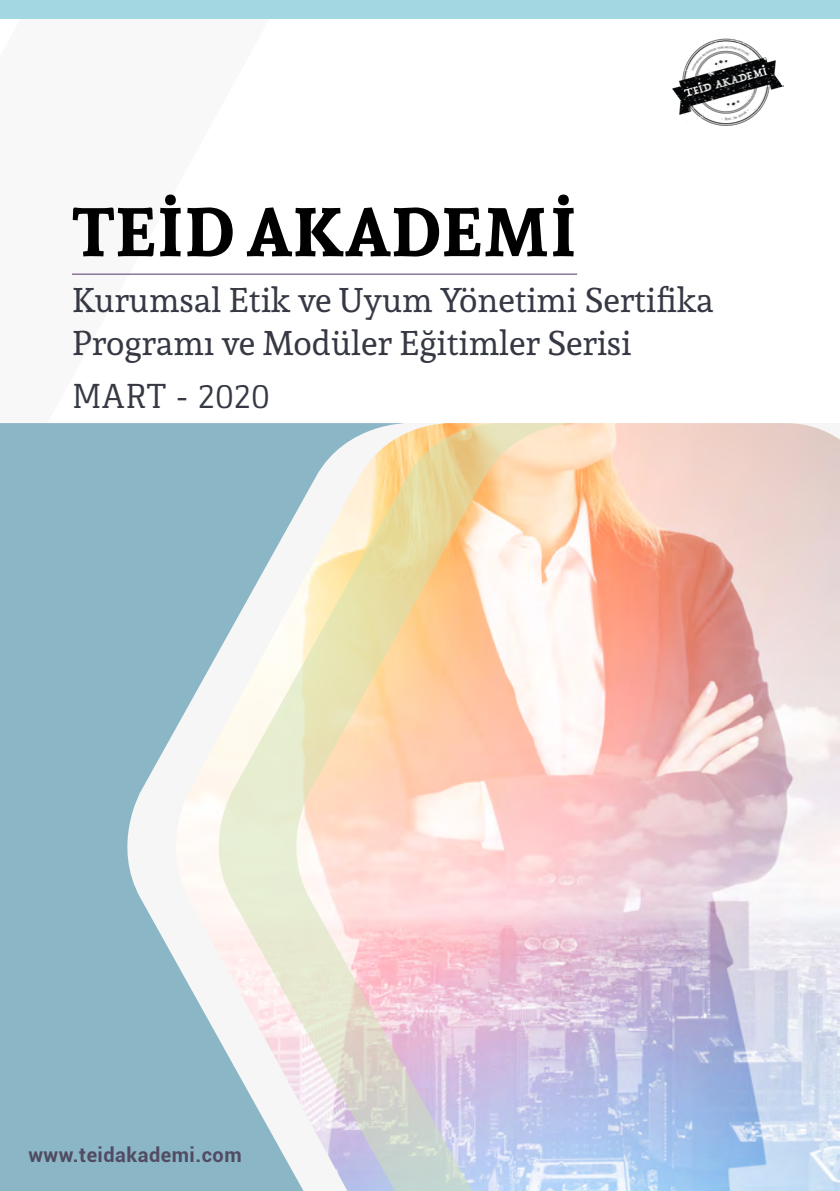
<style>
.page{position:relative;width:840px;height:1191px;background:#fff}
.page>*{position:absolute;margin:0;border:0;box-sizing:border-box;transform-origin:0 0}
.t1{font:700 68px "Andada";color:#000}
.t2{font:36px "Gaspar";color:#363944}
.t3{font:34px/43.2px "Andada";color:#363944}
.t4{font:700 20px "Roboto";letter-spacing:.025em;color:#514b63}
</style>
<div class="page">
<div style="left:0;top:0;width:839px;height:18px;background:#a3d8e3"></div>
<div style="left:0;top:423px;width:173px;height:768px;background:#8ab6c6"></div>
<img style="left:173px;top:423px;width:666px;height:768px">
<svg style="left:202px;top:423px;width:373px;height:768px"></svg>
<img style="left:672px;top:38px;width:110px;height:88px">
<hr style="left:72px;top:274px;width:505px;height:1px;background:#53336d">
<h1 class="t1" style="left:72px;top:185px;width:506px">TEİD AKADEMİ</h1>
<p class="t3" style="left:72px;top:278px;width:642px">Kurumsal Etik ve Uyum Yönetimi Sertifika<br>Programı ve Modüler Eğitimler Serisi</p>
<p class="t2" style="left:72px;top:376px;width:199px">MART - 2020</p>
<p class="t4" style="left:28px;top:1141px;width:215px">www.teidakademi.com</p>
</div>
